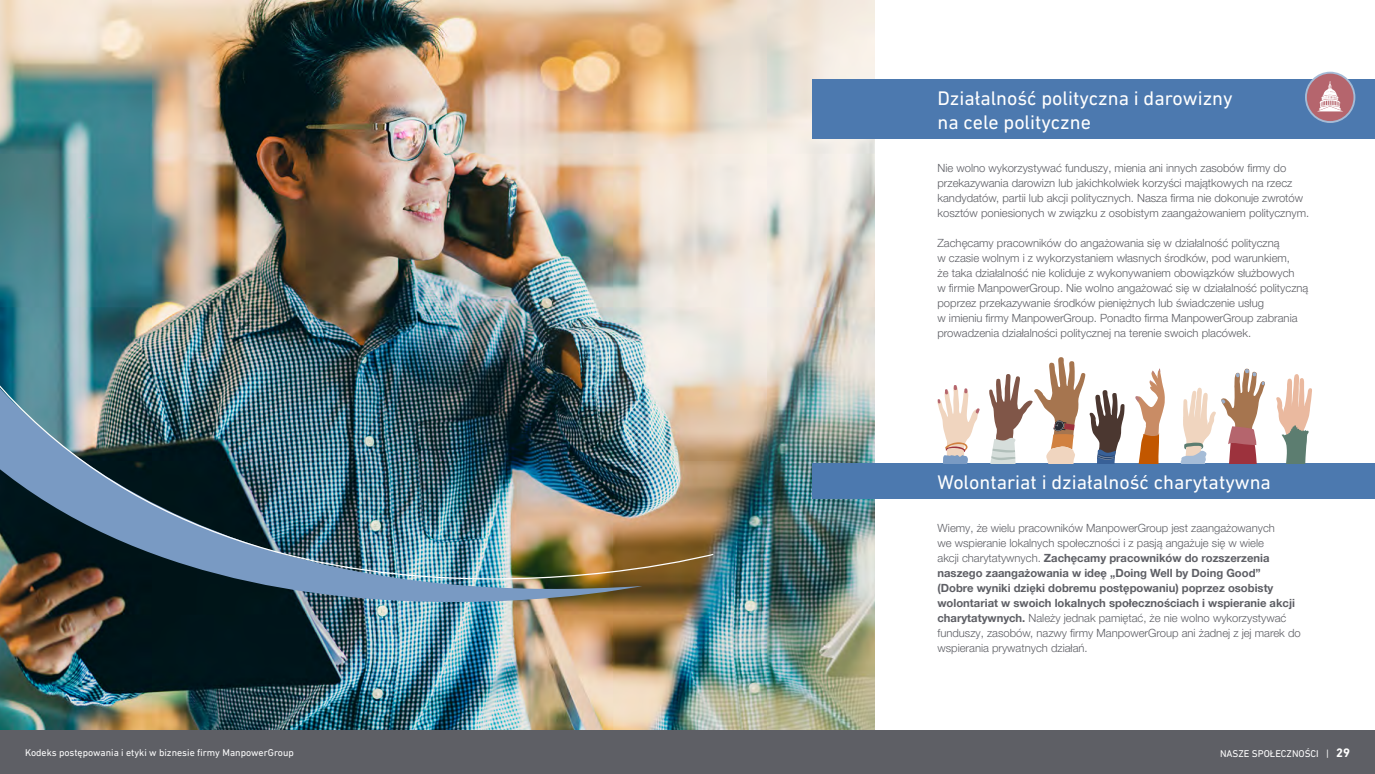
<style>
.page{position:relative;width:1375px;height:774px;background:#fff}
.page>*{position:absolute;margin:0;border:0;box-sizing:border-box;transform-origin:0 0}
.t1{font:20px/24px "DIN Next LT Pro";color:#fff}
.t2{font:300 11.25px/15px "Helvetica Neue LT Pro";color:#5e5f65}
.t3{font:10px "DIN Next LT Pro";color:#fff}
.s1{font-weight:700}
.s2{font-weight:700;font-size:12.5px}
</style>
<div class="page">
<img style="left:0;top:0;width:875px;height:730px">
<div style="left:812px;top:80px;width:563px;height:59px;background:#4c79af"></div>
<div style="left:812px;top:464px;width:563px;height:35px;background:#4c79af"></div>
<svg style="left:1275px;top:374px;width:38px;height:90px"></svg>
<svg style="left:938px;top:385px;width:42px;height:79px"></svg>
<svg style="left:986px;top:357px;width:187px;height:107px"></svg>
<svg style="left:1180px;top:368px;width:85px;height:96px"></svg>
<svg style="left:1305px;top:72px;width:50px;height:51px"></svg>
<div style="left:1307px;top:74px;width:47px;height:47px;background:#b5656d;border-radius:50%"></div>
<svg style="left:1318px;top:81px;width:24px;height:30px"></svg>
<img style="left:0;top:325px;width:715px;height:364px">
<div style="left:0;top:730px;width:1375px;height:44px;background:#5e5f65"></div>
<h1 class="t1" style="left:938px;top:86px;width:297px">Działalność polityczna i darowizny na cele polityczne</h1>
<p class="t2" style="left:938px;top:160px;width:373px">Nie wolno wykorzystywać funduszy, mienia ani innych zasobów firmy do przekazywania darowizn lub jakichkolwiek korzyści majątkowych na rzecz kandydatów, partii lub akcji politycznych. Nasza firma nie dokonuje zwrotów kosztów poniesionych w związku z osobistym zaangażowaniem politycznym.</p>
<p class="t2" style="left:938px;top:235px;width:372px">Zachęcamy pracowników do angażowania się w działalność polityczną<br>w czasie wolnym i z wykorzystaniem własnych środków, pod warunkiem,<br>że taka działalność nie koliduje z wykonywaniem obowiązków służbowych<br>w firmie ManpowerGroup. Nie wolno angażować się w działalność polityczną poprzez przekazywanie środków pieniężnych lub świadczenie usług<br>w imieniu firmy ManpowerGroup. Ponadto firma ManpowerGroup zabrania prowadzenia działalności politycznej na terenie swoich placówek.</p>
<h1 class="t1" style="left:938px;top:470px;width:335px">Wolontariat i działalność charytatywna</h1>
<p class="t2" style="left:938px;top:520px;width:365px">Wiemy, że wielu pracowników ManpowerGroup jest zaangażowanych<br>we wspieranie lokalnych społeczności i z pasją angażuje się w wiele<br>akcji charytatywnych. <span class="s1">Zachęcamy pracowników do rozszerzenia naszego zaangażowania w ideę „Doing Well by Doing Good”<br>(Dobre wyniki dzięki dobremu postępowaniu) poprzez osobisty wolontariat w swoich lokalnych społecznościach i wspieranie akcji charytatywnych.</span> Należy jednak pamiętać, że nie wolno wykorzystywać funduszy, zasobów, nazwy firmy ManpowerGroup ani żadnej z jej marek do wspierania prywatnych działań.</p>
<p class="t3" style="left:25px;top:746px;width:270px">Kodeks postępowania i etyki w biznesie firmy ManpowerGroup</p>
<p class="t3" style="left:1220px;top:747px;width:132px">NASZE SPOŁECZNOŚCI | <span class="s2">29</span></p>
</div>
